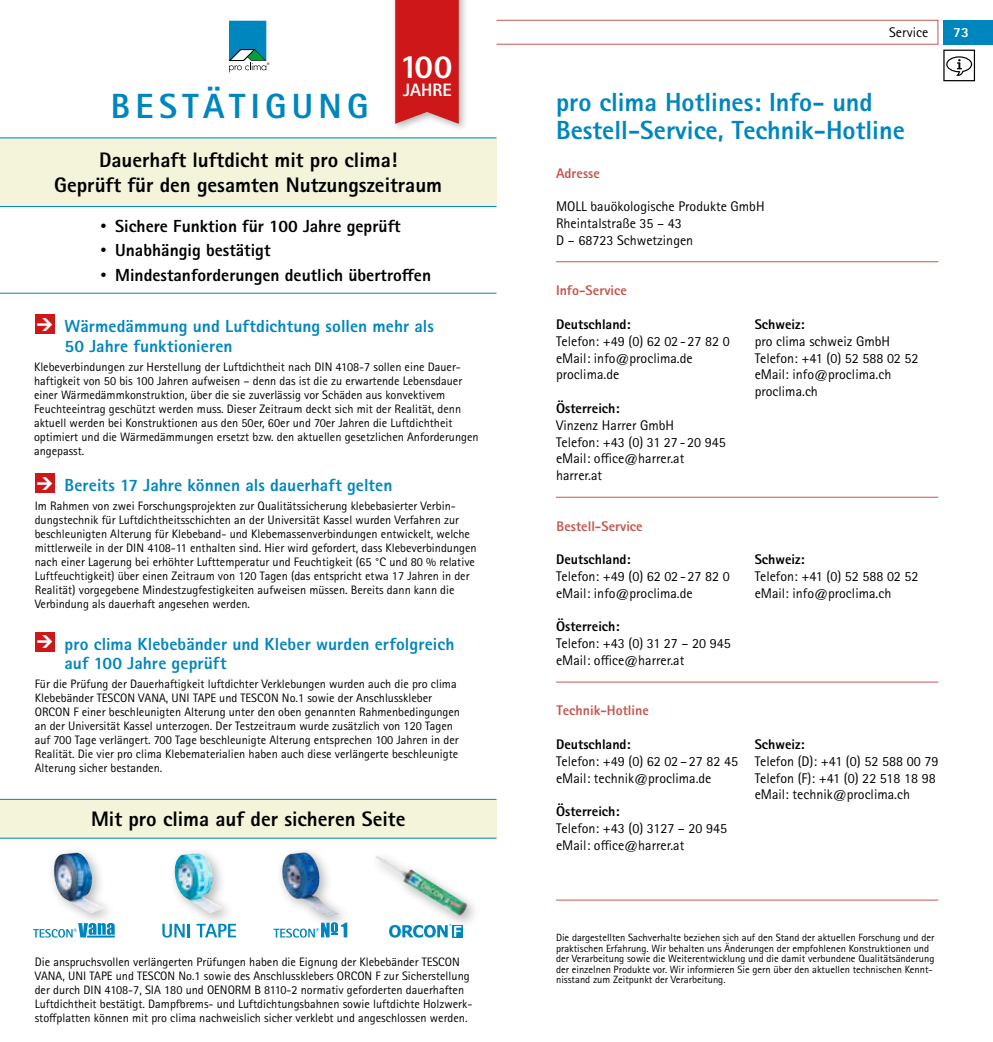
<style>
.page{position:relative;width:993px;height:1042px;background:#fff}
.page>*{position:absolute;margin:0;border:0;box-sizing:border-box;transform-origin:0 0}
.t1{font:800 35px "Rotis Sans Serif Pro";letter-spacing:.15em;color:#0086be}
.t2{font:800 33.6px "Rotis Sans Serif Pro";color:#fff}
.t3{font:800 26.25px/28px "Rotis Sans Serif Pro";color:#0086be}
.t4{font:800 21px/24.5px "Rotis Sans Serif Pro";color:#000;text-align:center}
.t5{font:800 17.85px "Rotis Sans Serif Pro";color:#fff}
.t6{font:800 17.5px/19.2px "Rotis Sans Serif Pro";letter-spacing:.005em;color:#0086be}
.t7{font:800 17.5px "Rotis Sans Serif Pro";color:#000}
.t8{font:14px/16.8px "Rotis Sans Serif Pro";color:#000}
.t9{font:800 14px "Rotis Sans Serif Pro";color:#000}
.t10{font:800 14px "Rotis Sans Serif Pro";color:#c4574f}
.t11{font:800 14px "Rotis Sans Serif Pro";color:#fff}
.t12{font:12.25px/14px "Rotis Sans Serif Pro";color:#000}
.t13{font:10.5px/10.5px "Rotis Sans Serif Pro";color:#000}
.s1{font-size:12.25px}
</style>
<div class="page">
<div style="left:943px;top:20px;width:49px;height:25px;background:#0086be"></div>
<div style="left:496px;top:20px;width:442px;height:25px;border:1px solid #c4574f"></div>
<svg style="left:943px;top:50px;width:31px;height:31px"></svg>
<div style="left:0;top:137px;width:496px;height:70px;background:#f3f4da"></div>
<hr style="left:0;top:206px;width:496px;height:1px;background:#0086be">
<hr style="left:0;top:293px;width:496px;height:1px;background:#0086be">
<svg style="left:229px;top:21px;width:40px;height:51px"></svg>
<hr style="left:0;top:137px;width:496px;height:1px;background:#0086be">
<div style="left:390px;top:0;width:78px;height:133px;background:#000;opacity:.3"></div>
<div style="left:395px;top:0;width:63px;height:124px;background:#cd1719"></div>
<div style="left:35px;top:314px;width:20px;height:20px;background:#cd1719"></div>
<div style="left:35px;top:473px;width:20px;height:20px;background:#cd1719"></div>
<div style="left:35px;top:632px;width:20px;height:20px;background:#cd1719"></div>
<div style="left:0;top:799px;width:496px;height:39px;background:#f3f4da"></div>
<hr style="left:0;top:799px;width:496px;height:1px;background:#0086be">
<hr style="left:0;top:838px;width:496px;height:1px;background:#0086be">
<div style="left:47px;top:846px;width:70px;height:81px;background:#000;opacity:.3"></div>
<img style="left:53px;top:852px;width:52px;height:61px">
<div style="left:168px;top:846px;width:68px;height:81px;background:#000;opacity:.3"></div>
<img style="left:174px;top:853px;width:49px;height:60px">
<div style="left:275px;top:845px;width:77px;height:85px;background:#000;opacity:.3"></div>
<img style="left:281px;top:852px;width:59px;height:65px">
<svg style="left:33px;top:923px;width:82px;height:14px"></svg>
<svg style="left:162px;top:924px;width:27px;height:13px"></svg>
<svg style="left:196px;top:924px;width:40px;height:13px"></svg>
<svg style="left:273px;top:922px;width:74px;height:15px"></svg>
<div style="left:452px;top:925px;width:10px;height:12px;background:#0086be"></div>
<svg style="left:389px;top:930px;width:72px;height:7px"></svg>
<hr style="left:556px;top:261px;width:382px;height:1px;background:#c4574f">
<hr style="left:556px;top:497px;width:382px;height:1px;background:#c4574f">
<hr style="left:556px;top:681px;width:382px;height:1px;background:#c4574f">
<hr style="left:556px;top:899px;width:382px;height:1px;background:#c4574f">
<div style="left:369px;top:849px;width:111px;height:81px;background:#000;opacity:.3"></div>
<h2 class="t2" style="left:399px;top:45px;width:54px">100</h2>
<h3 class="t5" style="left:403px;top:79px;width:50px">JAHRE</h3>
<h1 class="t1" style="left:111px;top:83px;width:259px">BESTÄTIGUNG</h1>
<h3 class="t4" style="left:54px;top:148px;width:389px">Dauerhaft luftdicht mit pro clima!<br>Geprüft für den gesamten Nutzungszeitraum</h3>
<h3 class="t7" style="left:100px;top:215px;width:302px"><span class="s1">•</span> Sichere Funktion für 100 Jahre geprüft</h3>
<h3 class="t7" style="left:100px;top:239px;width:172px"><span class="s1">•</span> Unabhängig bestätigt</h3>
<h3 class="t7" style="left:100px;top:264px;width:332px"><span class="s1">•</span> Mindestanforderungen deutlich übertroffen</h3>
<h3 class="t6" style="left:64px;top:317px;width:371px">Wärmedämmung und Luftdichtung sollen mehr als<br>50 Jahre funktionieren</h3>
<p class="t12" style="left:34px;top:360px;width:446px">Klebeverbindungen zur Herstellung der Luftdichtheit nach DIN 4108-7 sollen eine Dauer&shy;haftigkeit von 50 bis 100 Jahren aufweisen – denn das ist die zu erwartende Lebensdauer einer Wärmedämmkonstruktion, über die sie zuverlässig vor Schäden aus konvektivem Feuchteeintrag geschützt werden muss. Dieser Zeitraum deckt sich mit der Realität, denn aktuell werden bei Konstruktionen aus den 50er, 60er und 70er Jahren die Luftdichtheit optimiert und die Wärmedämmungen ersetzt bzw. den aktuellen gesetzlichen Anforderungen angepasst.</p>
<h3 class="t6" style="left:64px;top:475px;width:329px">Bereits 17 Jahre können als dauerhaft gelten</h3>
<p class="t12" style="left:35px;top:499px;width:443px">Im Rahmen von zwei Forschungsprojekten zur Qualitätssicherung klebebasierter Verbin&shy;dungstechnik für Luftdichtheitsschichten an der Universität Kassel wurden Verfahren zur beschleunigten Alterung für Klebeband- und Klebemassenverbindungen entwickelt, welche mittlerweile in der DIN 4108-11 enthalten sind. Hier wird gefordert, dass Klebeverbindungen nach einer Lagerung bei erhöhter Lufttemperatur und Feuchtigkeit (65 °C und 80 % relative Luftfeuchtigkeit) über einen Zeitraum von 120 Tagen (das entspricht etwa 17 Jahren in der Realität) vorgegebene Mindestzugfestigkeiten aufweisen müssen. Bereits dann kann die Verbindung als dauerhaft angesehen werden.</p>
<h3 class="t6" style="left:64px;top:634px;width:391px">pro clima Klebebänder und Kleber wurden erfolgreich auf 100 Jahre geprüft</h3>
<p class="t12" style="left:35px;top:676px;width:426px">Für die Prüfung der Dauerhaftigkeit luftdichter Verklebungen wurden auch die pro clima Klebebänder TESCON VANA, UNI TAPE und TESCON No.1 sowie der Anschlusskleber ORCON F einer beschleunigten Alterung unter den oben genannten Rahmenbedingungen an der Universität Kassel unterzogen. Der Testzeitraum wurde zusätzlich von 120 Tagen auf 700 Tage verlängert. 700 Tage beschleunigte Alterung entsprechen 100 Jahren in der Realität. Die vier pro clima Klebematerialien haben auch diese verlängerte beschleunigte Alterung sicher bestanden.</p>
<h3 class="t4" style="left:91px;top:806px;width:316px">Mit pro clima auf der sicheren Seite</h3>
<p class="t12" style="left:35px;top:954px;width:437px">Die anspruchsvollen verlängerten Prüfungen haben die Eignung der Klebebänder TESCON VANA, UNI TAPE und TESCON No.1 sowie des Anschlussklebers ORCON F zur Sicherstellung der durch DIN 4108-7, SIA 180 und OENORM B 8110-2 normativ geforderten dauerhaften Luftdichtheit bestätigt. Dampfbrems- und Luftdichtungsbahnen sowie luftdichte Holzwerk&shy;stoffplatten können mit pro clima nachweislich sicher verklebt und angeschlossen werden.</p>
<p class="t8" style="left:888px;top:24px;width:41px">Service</p>
<p class="t11" style="left:952px;top:23px;width:17px">73</p>
<h3 class="t3" style="left:556px;top:87px;width:350px">pro clima Hotlines: Info- und<br>Bestell-Service, Technik-Hotline</h3>
<p class="t10" style="left:556px;top:164px;width:45px">Adresse</p>
<p class="t8" style="left:556px;top:198px;width:210px">MOLL bauökologische Produkte GmbH<br>Rheintalstraße 35 – 43<br>D – 68723 Schwetzingen</p>
<p class="t10" style="left:556px;top:282px;width:72px">Info-Service</p>
<p class="t9" style="left:556px;top:315px;width:76px">Deutschland:</p>
<p class="t8" style="left:556px;top:333px;width:175px">Telefon: +49 (0) 62 02 -27 82 0 eMail: info@proclima.de proclima.de</p>
<p class="t9" style="left:556px;top:399px;width:65px">Österreich:</p>
<p class="t8" style="left:556px;top:417px;width:171px">Vinzenz Harrer GmbH<br>Telefon: +43 (0) 31 27 -20 945 eMail: office@harrer.at harrer.at</p>
<p class="t10" style="left:556px;top:517px;width:88px">Bestell-Service</p>
<p class="t9" style="left:556px;top:550px;width:76px">Deutschland:</p>
<p class="t8" style="left:556px;top:568px;width:175px">Telefon: +49 (0) 62 02 - 27 82 0 eMail: info@proclima.de</p>
<p class="t9" style="left:556px;top:618px;width:65px">Österreich:</p>
<p class="t8" style="left:556px;top:635px;width:176px">Telefon: +43 (0) 31 27 – 20 945 eMail: office@harrer.at</p>
<p class="t10" style="left:556px;top:702px;width:94px">Technik-Hotline</p>
<p class="t9" style="left:556px;top:735px;width:76px">Deutschland:</p>
<p class="t8" style="left:556px;top:753px;width:183px">Telefon: +49 (0) 62 02 –27 82 45 eMail: technik@proclima.de</p>
<p class="t9" style="left:556px;top:802px;width:65px">Österreich:</p>
<p class="t8" style="left:556px;top:820px;width:173px">Telefon: +43 (0) 3127 – 20 945 eMail: office@harrer.at</p>
<p class="t9" style="left:754px;top:315px;width:52px">Schweiz:</p>
<p class="t8" style="left:754px;top:333px;width:165px">pro clima schweiz GmbH<br>Telefon: +41 (0) 52 588 02 52 eMail: info@proclima.ch proclima.ch</p>
<p class="t9" style="left:754px;top:550px;width:52px">Schweiz:</p>
<p class="t8" style="left:754px;top:568px;width:165px">Telefon: +41 (0) 52 588 02 52 eMail: info@proclima.ch</p>
<p class="t9" style="left:754px;top:735px;width:52px">Schweiz:</p>
<p class="t8" style="left:754px;top:753px;width:185px">Telefon (D): +41 (0) 52 588 00 79<br>Telefon (F): +41 (0) 22 518 18 98 eMail: technik@proclima.ch</p>
<p class="t13" style="left:556px;top:932px;width:380px">Die dargestellten Sachverhalte beziehen sich auf den Stand der aktuellen Forschung und der praktischen Erfahrung. Wir behalten uns Änderungen der empfohlenen Konstruktionen und der Verarbeitung sowie die Weiterentwicklung und die damit verbundene Qualitätsänderung der einzelnen Produkte vor. Wir informieren Sie gern über den aktuellen technischen Kennt&shy;nisstand zum Zeitpunkt der Verarbeitung.</p>
</div>
